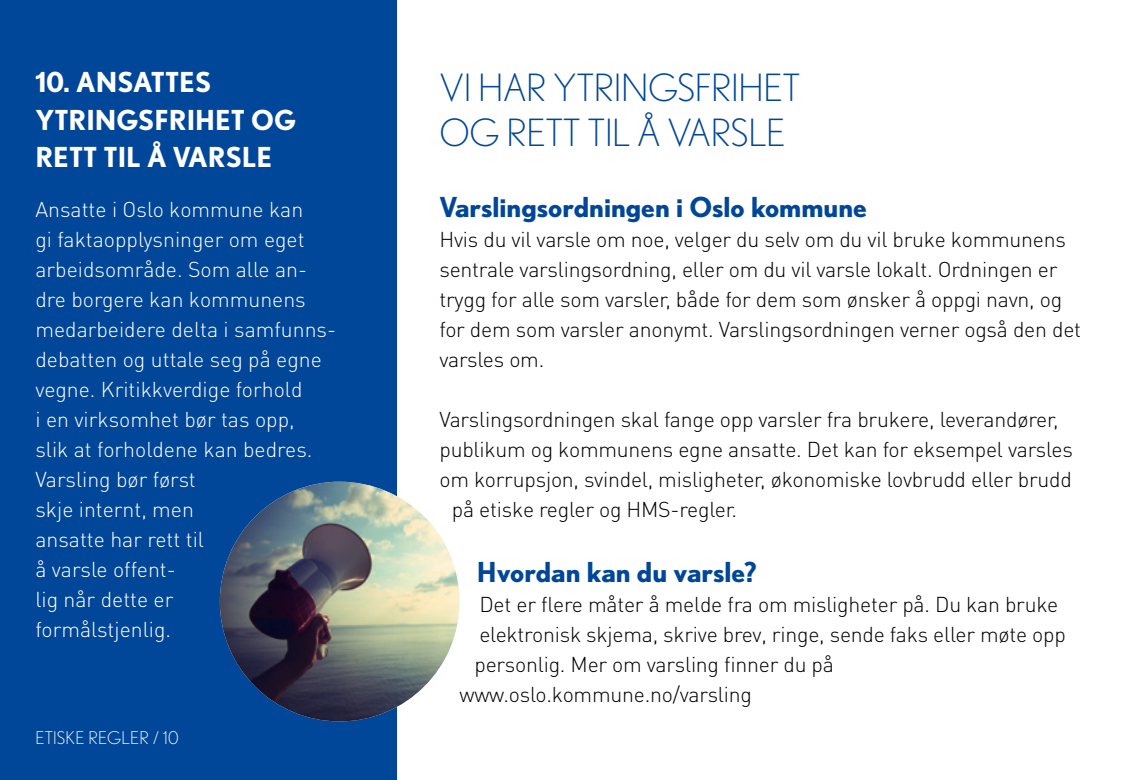
<style>
.page{position:relative;width:1134px;height:780px;background:#fff}
.page>*{position:absolute;margin:0;border:0;box-sizing:border-box;transform-origin:0 0}
.t1{font:300 37.5px/45px "Nobel";letter-spacing:-.01em;color:#004699}
.t2{font:700 27.5px "Nobel";color:#004699}
.t3{font:700 27.5px/37.5px "Nobel";color:#fff}
.t4{font:300 21.25px/30px "DIN Pro";letter-spacing:-.01em;color:#000}
.t5{font:300 21.25px/30px "DIN Pro";color:#fff}
.t6{font:300 17.5px "Nobel";letter-spacing:.01em;color:#fff}
</style>
<div class="page">
<div style="left:0;top:0;width:397px;height:780px;background:#004699"></div>
<img style="left:220px;top:481px;width:239px;height:240px;border-radius:120px">
<p class="t3" style="left:35px;top:63px;width:262px">10. ANSATTES<br>YTRINGSFRIHET OG<br>RETT TIL Å VARSLE</p>
<p class="t5" style="left:35px;top:193px;width:302px">Ansatte i Oslo kommune kan<br>gi faktaopplysninger om eget arbeidsområde. Som alle an&shy;dre borgere kan kommunens medarbeidere delta i samfunns&shy;debatten og uttale seg på egne vegne. Kritikkverdige forhold<br>i en virksomhet bør tas opp,<br>slik at forholdene kan bedres.<br>Varsling bør først<br>skje internt, men<br>ansatte har rett til<br>å varsle offent-<br>lig når dette er<br>formålstjenlig.</p>
<p class="t6" style="left:35px;top:728px;width:145px">ETISKE REGLER / 10</p>
<h1 class="t1" style="left:439px;top:64px;width:362px">VI HAR YTRINGSFRIHET<br>OG RETT TIL Å VARSLE</h1>
<p class="t2" style="left:439px;top:190px;width:429px">Varslingsordningen i Oslo kommune</p>
<p class="t4" style="left:439px;top:223px;width:643px">Hvis du vil varsle om noe, velger du selv om du vil bruke kommunens sentrale varslingsordning, eller om du vil varsle lokalt. Ordningen er trygg for alle som varsler, både for dem som ønsker å oppgi navn, og for dem som varsler anonymt. Varslingsordningen verner også den det varsles om.</p>
<p class="t4" style="left:439px;top:403px;width:621px">Varslingsordningen skal fange opp varsler fra brukere, leverandører,</p>
<p class="t4" style="left:439px;top:433px;width:635px">publikum og kommunens egne ansatte. Det kan for eksempel varsles</p>
<p class="t4" style="left:439px;top:463px;width:634px">om korrupsjon, svindel, misligheter, økonomiske lovbrudd eller brudd</p>
<p class="t4" style="left:452px;top:493px;width:287px">på etiske regler og HMS-regler.</p>
<p class="t2" style="left:477px;top:555px;width:281px">Hvordan kan du varsle?</p>
<p class="t4" style="left:479px;top:588px;width:580px">Det er flere måter å melde fra om misligheter på. Du kan bruke</p>
<p class="t4" style="left:479px;top:618px;width:588px">elektronisk skjema, skrive brev, ringe, sende faks eller møte opp</p>
<p class="t4" style="left:474px;top:648px;width:361px">personlig. Mer om varsling finner du på</p>
<p class="t4" style="left:459px;top:678px;width:294px">www.oslo.kommune.no/varsling</p>
</div>
